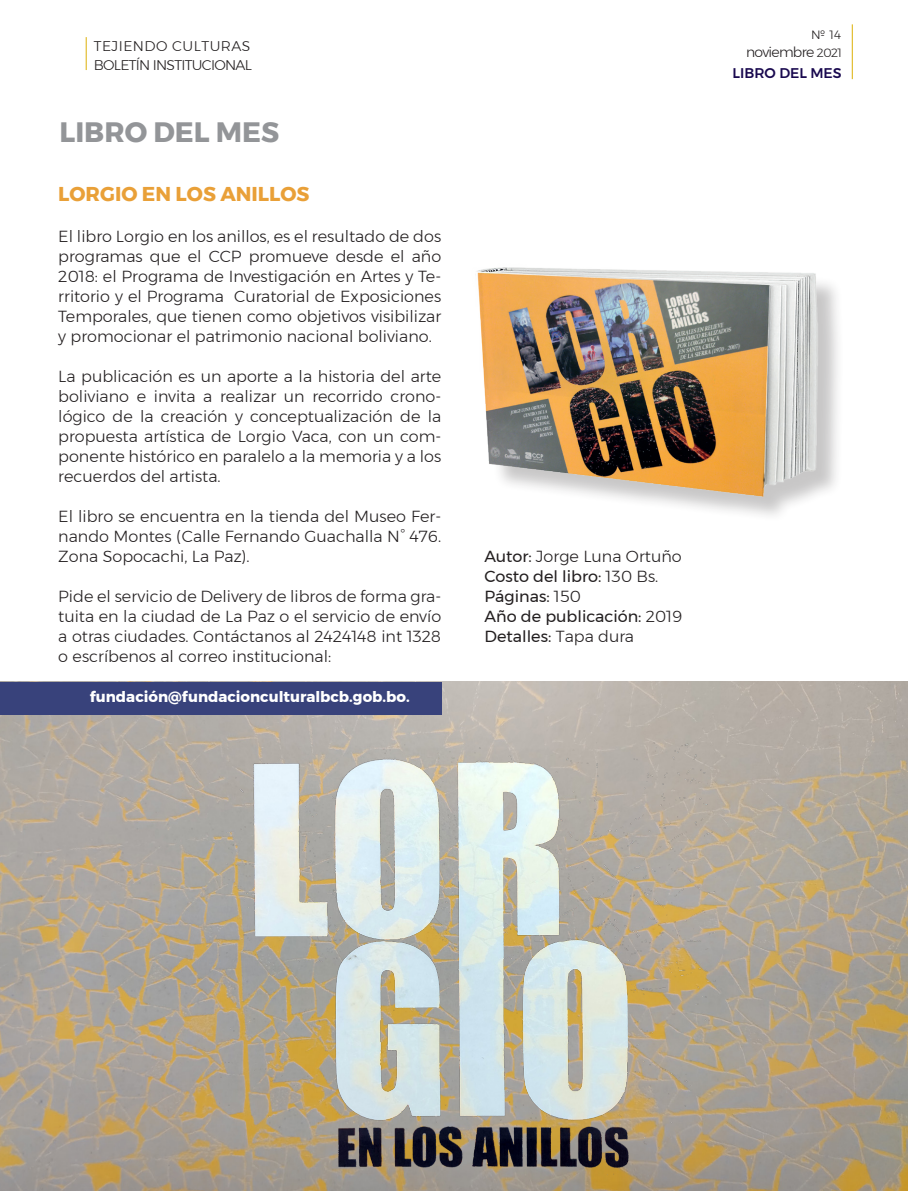
<style>
.page{position:relative;width:908px;height:1191px;background:#fff}
.page>*{position:absolute;margin:0;border:0;box-sizing:border-box;transform-origin:0 0}
.título{font:700 28px "Montserrat";color:#939598}
.subtitulo{font:700 20px "Montserrat";color:#e9a038}
.texto_corrido{font:300 16px/20px "Montserrat";color:#231f20;text-align:justify}
.texto_corrido-2{font:16px "Montserrat";color:#231f20}
.autores{font:700 15px "Montserrat";color:#fff}
.t1{font:300 14px "Montserrat";letter-spacing:-.05em;color:#231f20}
.t2{font:300 14px "Montserrat";letter-spacing:.035em;color:#231f20}
.t3{font:500 14px "Montserrat";color:#19094f}
.t4{font:300 12px "Montserrat";color:#231f20}
.s1{font-weight:400}
.s2{font-weight:300}
.s3{font-size:12px}
</style>
<div class="page">
<hr style="left:86px;top:37px;width:1px;height:33px;background:#ddb008">
<hr style="left:851px;top:24px;width:1px;height:55px;background:#ddb008">
<img style="left:907px;top:681px;width:1px;height:510px">
<img style="left:0;top:682px;width:907px;height:509px">
<div style="left:0;top:682px;width:441px;height:33px;background:#38427b"></div>
<img style="left:219px;top:742px;width:496px;height:442px">
<img style="left:476px;top:267px;width:362px;height:248px">
<p class="t2" style="left:94px;top:35px;width:158px">TEJIENDO CULTURAS</p>
<p class="t1" style="left:94px;top:55px;width:160px">BOLETÍN INSTITUCIONAL</p>
<p class="título" style="left:60px;top:110px;width:221px">LIBRO DEL MES</p>
<p class="subtitulo" style="left:58px;top:178px;width:253px">LORGIO EN LOS ANILLOS</p>
<p class="texto_corrido" style="left:58px;top:226px;width:384px">El libro Lorgio en los anillos, es el resultado de dos programas que el CCP promueve desde el año 2018: el Programa de Investigación en Artes y Te&shy;rritorio y el Programa Curatorial de Exposiciones Temporales, que tienen como objetivos visibilizar y promocionar el patrimonio nacional boliviano.</p>
<p class="texto_corrido" style="left:58px;top:366px;width:384px">La publicación es un aporte a la historia del arte boliviano e invita a realizar un recorrido crono&shy;lógico de la creación y conceptualización de la propuesta artística de Lorgio Vaca, con un com&shy;ponente histórico en paralelo a la memoria y a los recuerdos del artista.</p>
<p class="texto_corrido" style="left:58px;top:506px;width:384px">El libro se encuentra en la tienda del Museo Fer&shy;nando Montes (Calle Fernando Guachalla N° 476.<br>Zona Sopocachi, La Paz).</p>
<p class="texto_corrido" style="left:58px;top:586px;width:384px">Pide el servicio de Delivery de libros de forma gra&shy;tuita en la ciudad de La Paz o el servicio de envío a otras ciudades. Contáctanos al 2424148 int 1328 o escríbenos al correo institucional:</p>
<p class="autores" style="left:90px;top:685px;width:321px">fundación@fundacionculturalbcb.gob.bo.</p>
<p class="texto_corrido" style="left:484px;top:546px;width:198px"><span class="s1">Autor:</span> Jorge Luna Ortuño</p>
<p class="texto_corrido-2" style="left:484px;top:564px;width:175px">Costo del libro: <span class="s2">130 Bs.</span></p>
<p class="texto_corrido-2" style="left:484px;top:584px;width:98px">Páginas: <span class="s2">150</span></p>
<p class="texto_corrido-2" style="left:484px;top:604px;width:199px">Año de publicación: <span class="s2">2019</span></p>
<p class="texto_corrido-2" style="left:484px;top:624px;width:151px">Detalles: <span class="s2">Tapa dura</span></p>
<p class="t4" style="left:810px;top:26px;width:32px">№ 14</p>
<p class="t1" style="left:745px;top:42px;width:97px">noviembre <span class="s3">2021</span></p>
<p class="t3" style="left:732px;top:62px;width:110px">LIBRO DEL MES</p>
</div>
